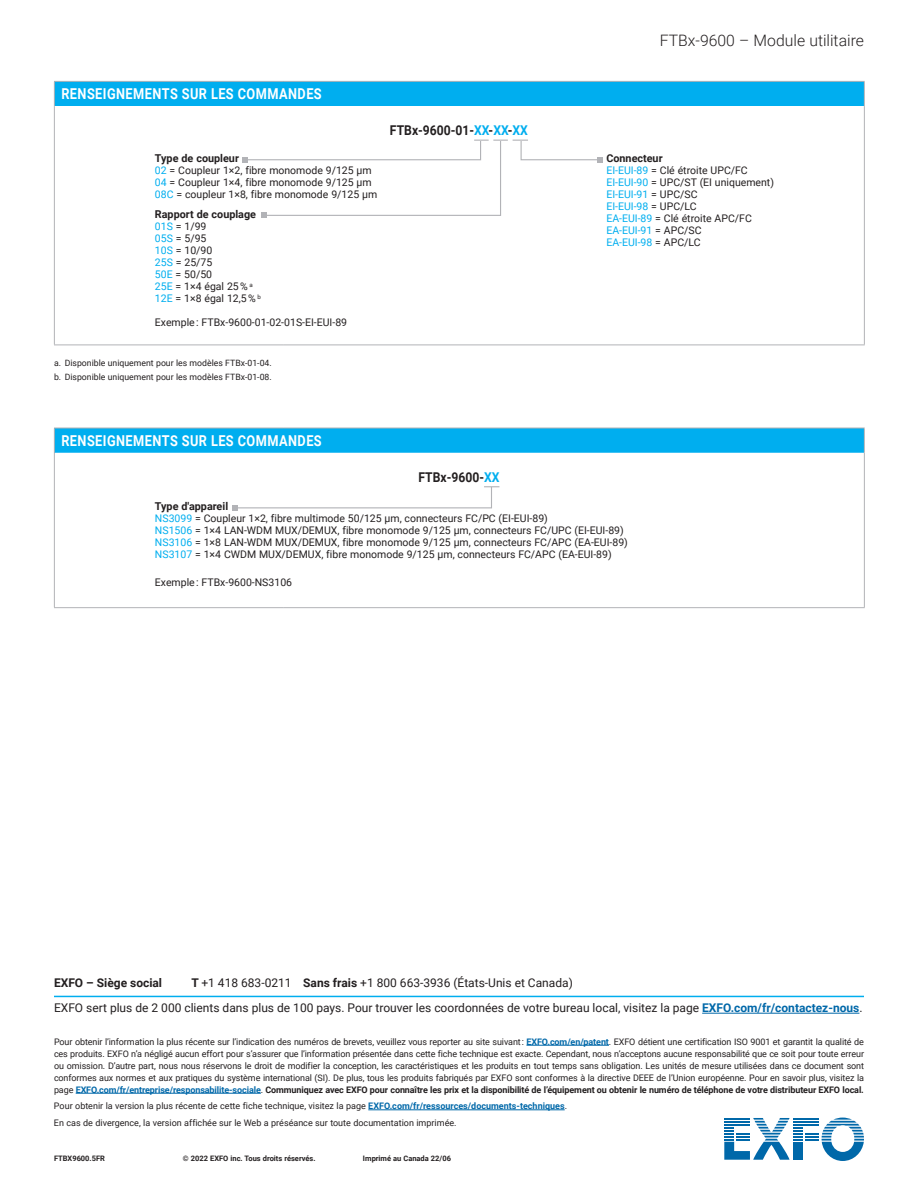
<style>
.page{position:relative;width:918px;height:1188px;background:#fff}
.page>*{position:absolute;margin:0;border:0;box-sizing:border-box;transform-origin:0 0}
.t1{font:300 15.75px "Roboto";color:#231f20}
.t2{font:700 15px "Roboto";letter-spacing:.035em;color:#fff;scale:.85 1}
.t3{font:700 13.5px "Roboto";color:#231f20;scale:.9 1}
.t4{font:12px/25.2px "Roboto";color:#231f20}
.t5{font:700 12px "Roboto";color:#231f20}
.t6{font:700 10.8px "Roboto";color:#231f20}
.t7{font:10.5px/12px "Roboto";color:#231f20}
.t8{font:9px/12px "Roboto";color:#231f20;text-align:justify}
.t9{font:8.7px/14.4px "Roboto";color:#231f20}
.t10{font:700 7.5px "Roboto";color:#231f20}
.s1{color:#00aeef}
.s2{font-weight:700}
.s3{font-weight:700;color:#0068a9}
</style>
<div class="page">
<svg style="left:724px;top:1118px;width:140px;height:43px"></svg>
<hr style="left:724px;top:1124px;width:26px;height:2px;background:#0068a9">
<hr style="left:54px;top:996px;width:810px;height:1px;background:#00aeef">
<hr style="left:702px;top:1013px;width:157px;height:1px;background:#0068a9">
<hr style="left:526px;top:1045px;width:83px;height:1px;background:#0068a9">
<hr style="left:76px;top:1093px;width:185px;height:1px;background:#0068a9">
<hr style="left:368px;top:1110px;width:197px;height:1px;background:#0068a9">
<div style="left:54px;top:81px;width:810px;height:25px;background:#00aeef"></div>
<svg style="left:55px;top:106px;width:809px;height:239px"></svg>
<hr style="left:54px;top:81px;width:230px;height:1px;background:#b2b3b7">
<svg style="left:54px;top:82px;width:1px;height:24px"></svg>
<hr style="left:284px;top:81px;width:581px;height:1px;background:#b2b3b7">
<svg style="left:864px;top:82px;width:1px;height:24px"></svg>
<hr style="left:54px;top:106px;width:1px;height:239px;background:#b2b3b7">
<hr style="left:864px;top:106px;width:1px;height:239px;background:#b2b3b7">
<hr style="left:54px;top:345px;width:230px;height:1px;background:#b2b3b7">
<hr style="left:284px;top:345px;width:581px;height:1px;background:#b2b3b7">
<div style="left:54px;top:428px;width:810px;height:25px;background:#00aeef"></div>
<hr style="left:54px;top:428px;width:230px;height:1px;background:#b2b3b7">
<svg style="left:54px;top:428px;width:1px;height:25px"></svg>
<hr style="left:284px;top:428px;width:581px;height:1px;background:#b2b3b7">
<svg style="left:864px;top:428px;width:1px;height:25px"></svg>
<hr style="left:54px;top:453px;width:1px;height:154px;background:#b2b3b7">
<hr style="left:864px;top:453px;width:1px;height:154px;background:#b2b3b7">
<hr style="left:54px;top:607px;width:230px;height:1px;background:#b2b3b7">
<hr style="left:284px;top:607px;width:581px;height:1px;background:#b2b3b7">
<svg style="left:233px;top:486px;width:266px;height:24px"></svg>
<svg style="left:242px;top:140px;width:361px;height:78px"></svg>
<h2 class="t2" style="left:61px;top:84px;width:308px">RENSEIGNEMENTS SUR LES COMMANDES</h2>
<p class="t6" style="left:155px;top:151px;width:85px">Type de coupleur</p>
<p class="t7" style="left:155px;top:164px;width:224px"><span class="s1">02</span> = Coupleur 1×2, fibre monomode 9/125 μm<br><span class="s1">04</span> = Coupleur 1×4, fibre monomode 9/125 μm<br><span class="s1">08C</span> = coupleur 1×8, fibre monomode 9/125 μm</p>
<p class="t6" style="left:155px;top:207px;width:103px">Rapport de couplage</p>
<p class="t7" style="left:155px;top:220px;width:107px"><span class="s1">01S</span> = 1/99<br><span class="s1">05S</span> = 5/95<br><span class="s1">10S</span> = 10/90<br><span class="s1">25S</span> = 25/75<br><span class="s1">50E</span> = 50/50<br><span class="s1">25E</span> = 1×4 égal 25 % <sup>a<br></sup><span class="s1">12E</span> = 1×8 égal 12,5 % <sup>b</sup></p>
<p class="t7" style="left:155px;top:316px;width:194px">Exemple : FTBx-9600-01-02-01S-EI-EUI-89</p>
<p class="t9" style="left:54px;top:355px;width:219px">a. Disponible uniquement pour les modèles FTBx-01-04. b. Disponible uniquement pour les modèles FTBx-01-08.</p>
<h3 class="t3" style="left:390px;top:121px;width:155px">FTBx-9600-01-<span class="s1">XX</span>-<span class="s1">XX</span>-<span class="s1">XX</span></h3>
<h2 class="t2" style="left:61px;top:430px;width:308px">RENSEIGNEMENTS SUR LES COMMANDES</h2>
<h3 class="t3" style="left:419px;top:467px;width:91px">FTBx-9600-<span class="s1">XX</span></h3>
<h1 class="t1" style="left:660px;top:30px;width:206px">FTBx-9600 – Module utilitaire</h1>
<p class="t6" style="left:606px;top:151px;width:58px">Connecteur</p>
<p class="t7" style="left:606px;top:164px;width:169px"><span class="s1">EI-EUI-89</span> = Clé étroite UPC/FC<br><span class="s1">EI-EUI-90</span> = UPC/ST (EI uniquement)<br><span class="s1">EI-EUI-91</span> = UPC/SC<br><span class="s1">EI-EUI-98</span> = UPC/LC<br><span class="s1">EA-EUI-89</span> = Clé étroite APC/FC<br><span class="s1">EA-EUI-91</span> = APC/SC<br><span class="s1">EA-EUI-98</span> = APC/LC</p>
<p class="t6" style="left:155px;top:499px;width:75px">Type d'appareil</p>
<p class="t7" style="left:155px;top:512px;width:474px"><span class="s1">NS3099</span> = Coupleur 1×2, fibre multimode 50/125 μm, connecteurs FC/PC (EI-EUI-89)<br><span class="s1">NS1506</span> = 1×4 LAN-WDM MUX/DEMUX, fibre monomode 9/125 μm, connecteurs FC/UPC (EI-EUI-89)<br><span class="s1">NS3106</span> = 1×8 LAN-WDM MUX/DEMUX, fibre monomode 9/125 μm, connecteurs FC/APC (EA-EUI-89)<br><span class="s1">NS3107</span> = 1×4 CWDM MUX/DEMUX, fibre monomode 9/125 μm, connecteurs FC/APC (EA-EUI-89)</p>
<p class="t7" style="left:155px;top:576px;width:139px">Exemple : FTBx-9600-NS3106</p>
<h3 class="t4" style="left:54px;top:970px;width:810px;text-indent:137px"><span class="s2">T</span> +1 418 683-0211 <span class="s2">Sans frais</span> +1 800 663-3936 (États-Unis et Canada)<br>EXFO sert plus de 2 000 clients dans plus de 100 pays. Pour trouver les coordonnées de votre bureau local, visitez la page <span class="s3">EXFO.com/fr/contactez-nous</span>.</h3>
<p class="t8" style="left:54px;top:1035px;width:812px">Pour obtenir l’information la plus récente sur l’indication des numéros de brevets, veuillez vous reporter au site suivant : <span class="s3">EXFO.com/en/patent</span>. EXFO détient une certification ISO 9001 et garantit la qualité de ces produits. EXFO n’a négligé aucun effort pour s’assurer que l’information présentée dans cette fiche technique est exacte. Cependant, nous n’acceptons aucune responsabilité que ce soit pour toute erreur ou omission. D’autre part, nous nous réservons le droit de modifier la conception, les caractéristiques et les produits en tout temps sans obligation. Les unités de mesure utilisées dans ce document sont conformes aux normes et aux pratiques du système international (SI). De plus, tous les produits fabriqués par EXFO sont conformes à la directive DEEE de l’Union européenne. Pour en savoir plus, visitez la page <span class="s3">EXFO.com/fr/entreprise/responsabilite-sociale</span>. <span class="s2">Communiquez avec EXFO pour connaître les prix et la disponibilité de l’équipement ou obtenir le numéro de téléphone de votre distributeur EXFO local.</span></p>
<p class="t8" style="left:54px;top:1097px;width:515px;line-height:16.6px">Pour obtenir la version la plus récente de cette fiche technique, visitez la page <span class="s3">EXFO.com/fr/ressources/documents-techniques</span>.<br>En cas de divergence, la version affichée sur le Web a préséance sur toute documentation imprimée.</p>
<h3 class="t5" style="left:54px;top:974px;width:110px">EXFO – Siège social</h3>
<p class="t10" style="left:54px;top:1153px;width:52px">FTBX9600.5FR</p>
<p class="t10" style="left:183px;top:1153px;width:134px">© 2022 EXFO inc. Tous droits réservés.</p>
<p class="t10" style="left:363px;top:1153px;width:89px">Imprimé au Canada 22/06</p>
</div>
